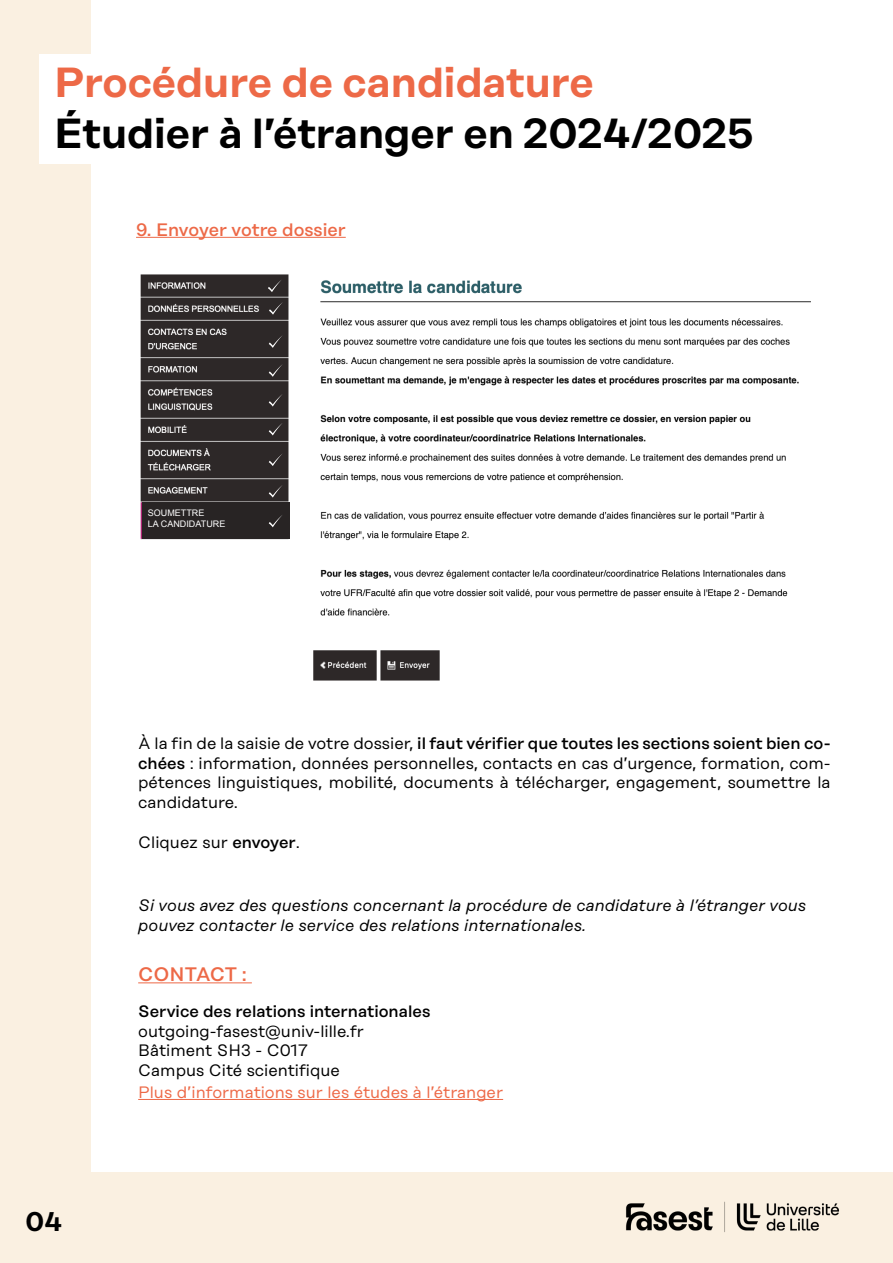
<style>
.page{position:relative;width:893px;height:1263px;background:#fff}
.page>*{position:absolute;margin:0;border:0;box-sizing:border-box;transform-origin:0 0}
.t1{font:600 42px "Rational Display";color:#000}
.t2{font:600 42px "Rational Display";color:#ed6947}
.t3{font:600 27px "Rational Display";color:#000}
.t4{font:500 19.5px "Rational Display";letter-spacing:-.015em;color:#ed6947}
.t5{font:500 18px "Rational Display";color:#ed6947}
.t6{font:16.5px/19.8px "Rational Display";color:#000}
.t7{font:italic 16.5px/19.8px "Rational Display";color:#000}
.t8{font:16.5px "Rational Display";color:#ed6947}
.t9{font:500 16.5px "Rational Display";color:#000}
.t10{font:9px/10.8px "Arial";color:#fff}
.s1{font-weight:500}
</style>
<div class="page">
<div style="left:0;top:0;width:91px;height:1263px;background:#faf0e1"></div>
<div style="left:0;top:1172px;width:893px;height:91px;background:#faf0e1"></div>
<div style="left:40px;top:54px;width:816px;height:110px;background:#fff"></div>
<img style="left:626px;top:1201px;width:213px;height:31px">
<hr style="left:136px;top:237px;width:210px;height:1px;background:#ed6947">
<hr style="left:138px;top:982px;width:114px;height:1px;background:#ed6947">
<hr style="left:138px;top:1099px;width:365px;height:1px;background:#ed6947">
<img style="left:140px;top:274px;width:671px;height:407px">
<div style="left:142px;top:502px;width:147px;height:36px;background:#282424"></div>
<svg style="left:269px;top:302px;width:14px;height:13px"></svg>
<svg style="left:269px;top:335px;width:14px;height:13px"></svg>
<svg style="left:269px;top:364px;width:14px;height:13px"></svg>
<svg style="left:269px;top:394px;width:14px;height:13px"></svg>
<svg style="left:269px;top:423px;width:14px;height:12px"></svg>
<svg style="left:269px;top:453px;width:14px;height:13px"></svg>
<svg style="left:269px;top:485px;width:14px;height:13px"></svg>
<svg style="left:269px;top:515px;width:13px;height:12px"></svg>
<svg style="left:268px;top:279px;width:14px;height:13px"></svg>
<h1 class="t2" style="left:54px;top:58px;width:541px">Procédure de candidature</h1>
<h1 class="t1" style="left:54px;top:108px;width:701px">Étudier à l’étranger en 2024/2025</h1>
<p class="t5" style="left:136px;top:219px;width:211px">9. Envoyer votre dossier</p>
<p class="t10" style="left:148px;top:508px;width:79px">SOUMETTRE<br>LA CANDIDATURE</p>
<p class="t6" style="left:138px;top:733px;width:694px;text-align:justify">À la fin de la saisie de votre dossier, <span class="s1">il faut vérifier que toutes les sections soient bien co&shy;chées</span> : information, données personnelles, contacts en cas d’urgence, formation, com&shy;pétences linguistiques, mobilité, documents à télécharger, engagement, soumettre la candidature.</p>
<p class="t6" style="left:138px;top:832px;width:163px">Cliquez sur <span class="s1">envoyer</span>.</p>
<p class="t7" style="left:138px;top:896px;width:669px">Si vous avez des questions concernant la procédure de candidature à l’étranger vous pouvez contacter le service des relations internationales.</p>
<h2 class="t3" style="left:26px;top:1205px;width:38px">04</h2>
<p class="t4" style="left:138px;top:963px;width:110px">CONTACT :</p>
<p class="t9" style="left:138px;top:1001px;width:294px">Service des relations internationales</p>
<p class="t6" style="left:138px;top:1021px;width:227px">outgoing-fasest@univ-lille.fr<br>Bâtiment SH3 - C017<br>Campus Cité scientifique</p>
<p class="t8" style="left:138px;top:1082px;width:366px">Plus d’informations sur les études à l’étranger</p>
</div>
